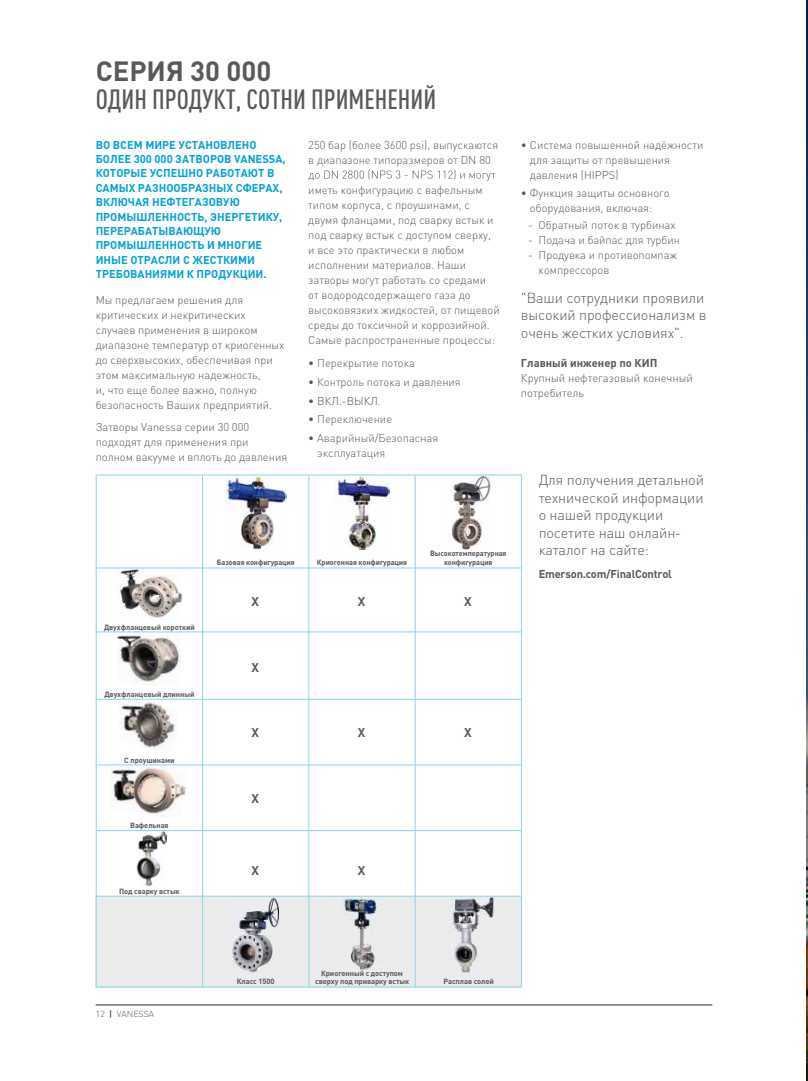
<style>
.page{position:relative;width:808px;height:1081px;background:#fff}
.page>*{position:absolute;margin:0;border:0;box-sizing:border-box;transform-origin:0 0}
.t1{font:500 condensed 27.5px "DIN Pro";color:#58595b}
.t2{font:700 27.5px "DIN Pro";color:#58595b}
.t3{font:300 14.38px/17.5px "DIN Pro";letter-spacing:-.01em;color:#58595b}
.t4{font:700 12.5px "DIN Pro";color:#58595b}
.t5{font:300 11.25px/15px "DIN Pro";color:#58595b}
.t6{font:700 11.25px/14.4px "DIN Pro";color:#00a3d8}
.t7{font:700 11.25px "DIN Pro";color:#58595b}
.t8{font:300 8.75px "DIN Pro";color:#58595b}
.t9{font:700 7.5px/8.8px "DIN Pro";letter-spacing:-.01em;color:#58595b;text-align:center}
.s1{font-weight:700}
</style>
<div class="page">
<hr style="left:96px;top:1004px;width:616px;height:1px;background:#58595b">
<div style="left:96px;top:896px;width:425px;height:91px;background:#ebebec"></div>
<img style="left:111px;top:767px;width:75px;height:49px">
<img style="left:117px;top:635px;width:63px;height:50px">
<img style="left:136px;top:831px;width:31px;height:56px">
<img style="left:120px;top:702px;width:57px;height:46px">
<img style="left:225px;top:475px;width:61px;height:75px">
<img style="left:333px;top:475px;width:56px;height:74px">
<img style="left:442px;top:475px;width:51px;height:75px">
<img style="left:232px;top:897px;width:47px;height:76px">
<img style="left:341px;top:897px;width:40px;height:73px">
<img style="left:449px;top:897px;width:45px;height:76px">
<img style="left:119px;top:569px;width:63px;height:50px">
<svg style="left:309px;top:169px;width:186px;height:12px"></svg>
<hr style="left:202px;top:475px;width:1px;height:512px;background:#94d7e7">
<hr style="left:96px;top:475px;width:1px;height:512px;background:#94d7e7">
<hr style="left:521px;top:475px;width:1px;height:512px;background:#94d7e7">
<hr style="left:308px;top:475px;width:1px;height:512px;background:#94d7e7">
<hr style="left:415px;top:475px;width:1px;height:512px;background:#94d7e7">
<hr style="left:96px;top:631px;width:425px;height:1px;background:#94d7e7">
<hr style="left:96px;top:699px;width:425px;height:1px;background:#94d7e7">
<hr style="left:96px;top:764px;width:425px;height:1px;background:#94d7e7">
<hr style="left:97px;top:830px;width:425px;height:1px;background:#94d7e7">
<hr style="left:96px;top:895px;width:425px;height:2px;background:#94d7e7">
<hr style="left:96px;top:567px;width:425px;height:1px;background:#94d7e7">
<hr style="left:96px;top:986px;width:425px;height:1px;background:#94d7e7">
<hr style="left:96px;top:474px;width:426px;height:1px;background:#94d7e7">
<img style="left:807px;top:1px;width:1px;height:1079px">
<h1 class="t2" style="left:96px;top:53px;width:177px">СЕРИЯ 30 000</h1>
<h1 class="t1" style="left:96px;top:79px;width:342px">ОДИН ПРОДУКТ, СОТНИ ПРИМЕНЕНИЙ</h1>
<p class="t6" style="left:96px;top:137px;width:192px">ВО ВСЕМ МИРЕ УСТАНОВЛЕНО<br>БОЛЕЕ 300 000 ЗАТВОРОВ VANESSA,<br>КОТОРЫЕ УСПЕШНО РАБОТАЮТ В<br>САМЫХ РАЗНООБРАЗНЫХ СФЕРАХ,<br>ВКЛЮЧАЯ НЕФТЕГАЗОВУЮ<br>ПРОМЫШЛЕННОСТЬ, ЭНЕРГЕТИКУ,<br>ПЕРЕРАБАТЫВАЮЩУЮ<br>ПРОМЫШЛЕННОСТЬ И МНОГИЕ<br>ИНЫЕ ОТРАСЛИ С ЖЕСТКИМИ<br>ТРЕБОВАНИЯМИ К ПРОДУКЦИИ.</p>
<p class="t5" style="left:96px;top:292px;width:190px">Мы предлагаем решения для критических и некритических случаев применения в широком диапазоне температур от криогенных до сверхвысоких, обеспечивая при этом максимальную надежность,<br>и, что еще более важно, полную безопасность Ваших предприятий.</p>
<p class="t5" style="left:96px;top:419px;width:193px">Затворы Vanessa серии 30 000 подходят для применения при полном вакууме и вплоть до давления</p>
<p class="t5" style="left:308px;top:137px;width:191px">250 бар (более 3600 psi), выпускаются в диапазоне типоразмеров от DN 80</p>
<p class="t5" style="left:308px;top:182px;width:193px">иметь конфигурацию с вафельным типом корпуса, с проушинами, с двумя фланцами, под сварку встык и под сварку встык с доступом сверху, и все это практически в любом исполнении материалов. Наши затворы могут работать со средами<br>от водородсодержащего газа до высоковязких жидкостей, от пищевой среды до токсичной и коррозийной.<br>Самые распространенные процессы:</p>
<p class="t5" style="left:308px;top:355px;width:108px">• Перекрытие потока</p>
<p class="t5" style="left:308px;top:374px;width:154px">• Контроль потока и давления</p>
<p class="t5" style="left:308px;top:392px;width:74px">• ВКЛ.-ВЫКЛ.</p>
<p class="t5" style="left:308px;top:411px;width:85px">• Переключение</p>
<p class="t5" style="left:317px;top:429px;width:122px;text-indent:-9px">• Аварийный/Безопасная эксплуатация</p>
<p class="t9" style="left:217px;top:557px;width:79px">Базовая конфигурация</p>
<p class="t9" style="left:317px;top:557px;width:92px">Криогенная конфигурация</p>
<p class="t9" style="left:430px;top:549px;width:78px">Высокотемпературная конфигурация</p>
<p class="t9" style="left:104px;top:622px;width:92px">Двухфланцевый короткий</p>
<p class="t9" style="left:104px;top:689px;width:92px">Двухфланцевый длинный</p>
<p class="t9" style="left:124px;top:755px;width:52px">С проушинами</p>
<p class="t9" style="left:130px;top:821px;width:40px">Вафельная</p>
<p class="t9" style="left:119px;top:886px;width:62px">Под сварку встык</p>
<p class="t4" style="left:251px;top:593px;width:9px">X</p>
<p class="t4" style="left:358px;top:593px;width:9px">X</p>
<p class="t4" style="left:464px;top:593px;width:9px">X</p>
<p class="t4" style="left:251px;top:659px;width:9px">X</p>
<p class="t4" style="left:251px;top:724px;width:9px">X</p>
<p class="t4" style="left:251px;top:790px;width:9px">X</p>
<p class="t4" style="left:251px;top:862px;width:9px">X</p>
<p class="t4" style="left:358px;top:724px;width:9px">X</p>
<p class="t4" style="left:358px;top:862px;width:9px">X</p>
<p class="t4" style="left:464px;top:724px;width:9px">X</p>
<p class="t5" style="left:530px;top:136px;width:175px;text-indent:-9px">• Система повышенной надёжности для защиты от превышения давления (HIPPS)</p>
<p class="t5" style="left:530px;top:185px;width:141px;text-indent:-9px">• Функция защиты основного оборудования, включая:</p>
<p class="t5" style="left:528px;top:217px;width:149px">- Обратный поток в турбинах</p>
<p class="t5" style="left:528px;top:232px;width:153px">- Подача и байпас для турбин</p>
<p class="t5" style="left:539px;top:247px;width:140px;text-indent:-11px">- Продувка и противопомпаж компрессоров</p>
<p class="t3" style="left:521px;top:288px;width:187px">"Ваши сотрудники проявили высокий профессионализм в очень жестких условиях".</p>
<p class="t7" style="left:521px;top:356px;width:138px">Главный инженер по КИП</p>
<p class="t5" style="left:521px;top:370px;width:174px">Крупный нефтегазовый конечный потребитель</p>
<p class="t3" style="left:539px;top:471px;width:167px">Для получения детальной технической информации о нашей продукции посетите наш онлайн&shy;каталог на сайте:</p>
<p class="t7" style="left:539px;top:566px;width:135px">Emerson.com/FinalControl</p>
<p class="t8" style="left:96px;top:1008px;width:18px">12 <span class="s1">|</span></p>
<p class="t8" style="left:117px;top:1008px;width:39px">VANESSA</p>
<p class="t9" style="left:315px;top:968px;width:95px">Криогенный с доступом сверху под приварку встык</p>
<p class="t9" style="left:237px;top:977px;width:39px">Класс 1500</p>
<p class="t9" style="left:443px;top:977px;width:52px">Расплав солей</p>
</div>
